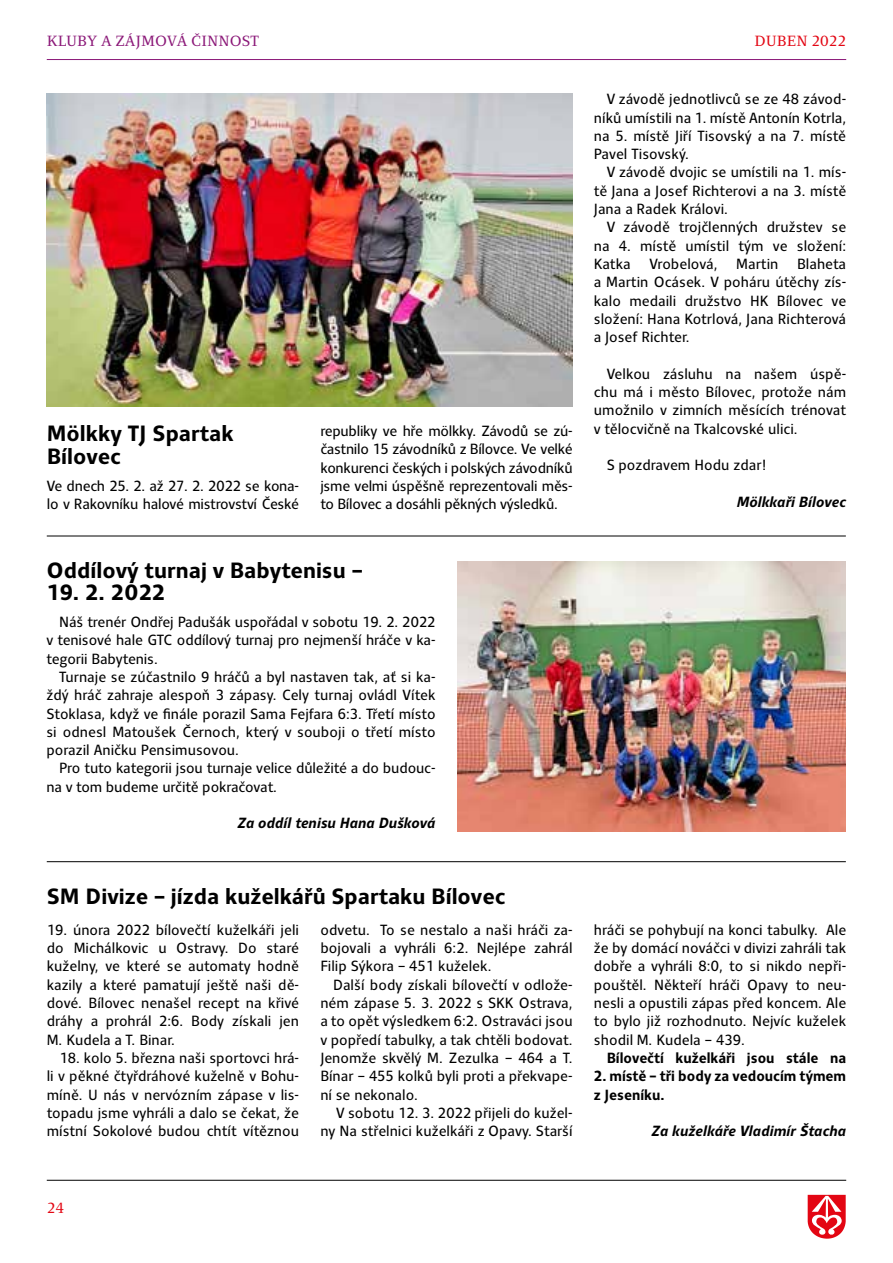
<style>
.page{position:relative;width:893px;height:1263px;background:#fff}
.page>*{position:absolute;margin:0;border:0;box-sizing:border-box;transform-origin:0 0}
.t1{font:700 22.5px/22.5px "Clara Sans";color:#000}
.t2{font:15px/18.3px "Clara Sans";color:#000;text-align:justify;scale:.95 1}
.t3{font:700 15px/18.3px "Clara Sans";color:#000;scale:.95 1}
.t4{font:15px/18.3px "Clara Sans";letter-spacing:-.02em;color:#000;scale:.95 1}
.t5{font:italic 700 15px "Clara Sans";color:#000;scale:.95 1}
.t6{font:15px "Clara Serif";color:#8b1878}
.t7{font:15px "Clara Serif";color:#e30613}
</style>
<div class="page">
<hr style="left:47px;top:1180px;width:799px;height:1px;background:#000">
<svg style="left:808px;top:1195px;width:38px;height:44px"></svg>
<hr style="left:47px;top:536px;width:799px;height:1px;background:#000">
<hr style="left:47px;top:861px;width:799px;height:1px;background:#000">
<img style="left:47px;top:94px;width:526px;height:312px">
<hr style="left:47px;top:59px;width:799px;height:1px;background:#8b1878">
<img style="left:458px;top:562px;width:388px;height:270px">
<p class="t6" style="left:47px;top:33px;width:214px">KLUBY A ZÁJMOVÁ ČINNOST</p>
<h1 class="t1" style="left:47px;top:423px;width:188px">Mölkky TJ Spartak<br>Bílovec</h1>
<p class="t4" style="left:47px;top:477px;width:267px">Ve dnech 25. 2. až 27. 2. 2022 se kona&shy;lo v Rakovníku halové mistrovství České</p>
<p class="t2" style="left:320px;top:422px;width:267px">republiky ve hře mölkky. Závodů se zú&shy;častnilo 15 závodníků z Bílovce. Ve velké konkurenci českých i polských závodníků jsme velmi úspěšně reprezentovali měs&shy;to Bílovec a dosáhli pěkných výsledků.</p>
<h1 class="t1" style="left:46px;top:559px;width:318px">Oddílový turnaj v Babytenisu –</h1>
<h1 class="t1" style="left:46px;top:582px;width:120px">19. 2. 2022</h1>
<p class="t2" style="left:46px;top:613px;width:411px;text-indent:13px">Náš trenér Ondřej Padušák uspořádal v sobotu 19. 2. 2022 v tenisové hale GTC oddílový turnaj pro nejmenší hráče v ka&shy;tegorii Babytenis.</p>
<p class="t2" style="left:46px;top:668px;width:411px;text-indent:13px">Turnaje se zúčastnilo 9 hráčů a byl nastaven tak, ať si ka&shy;ždý hráč zahraje alespoň 3 zápasy. Cely turnaj ovládl Vítek Stoklasa, když ve finále porazil Sama Fejfara 6:3. Třetí místo si odnesl Matoušek Černoch, který v souboji o třetí místo porazil Aničku Pensimusovou.</p>
<p class="t2" style="left:46px;top:759px;width:411px;text-indent:13px">Pro tuto kategorii jsou turnaje velice důležité a do budouc&shy;na v tom budeme určitě pokračovat.</p>
<p class="t5" style="left:237px;top:815px;width:210px">Za oddíl tenisu Hana Dušková</p>
<p class="t7" style="left:754px;top:33px;width:93px">DUBEN 2022</p>
<p class="t2" style="left:594px;top:90px;width:267px;text-indent:13px">V závodě jednotlivců se ze 48 závod&shy;níků umístili na 1. místě Antonín Kotrla, na 5. místě Jiří Tisovský a na 7. místě Pavel Tisovský.</p>
<p class="t2" style="left:594px;top:163px;width:267px;text-indent:13px">V závodě dvojic se umístili na 1. mís&shy;tě Jana a Josef Richterovi a na 3. místě Jana a Radek Královi.</p>
<p class="t2" style="left:594px;top:218px;width:267px;text-indent:13px">V závodě trojčlenných družstev se na 4. místě umístil tým ve složení:<br>Katka Vrobelová, Martin Blaheta a Martin Ocásek. V poháru útěchy zís&shy;kalo medaili družstvo HK Bílovec ve složení: Hana Kotrlová, Jana Richterová a Josef Richter.</p>
<p class="t2" style="left:594px;top:365px;width:267px;text-indent:13px">Velkou zásluhu na našem úspě&shy;chu má i město Bílovec, protože nám umožnilo v zimních měsících trénovat v tělocvičně na Tkalcovské ulici.</p>
<p class="t2" style="left:607px;top:456px;width:170px">S pozdravem Hodu zdar!</p>
<p class="t5" style="left:737px;top:493px;width:117px">Mölkkaři Bílovec</p>
<h1 class="t1" style="left:47px;top:885px;width:460px">SM Divize – jízda kuželkářů Spartaku Bílovec</h1>
<p class="t2" style="left:47px;top:921px;width:267px">19. února 2022 bílovečtí kuželkáři jeli do Michálkovic u Ostravy. Do staré kuželny, ve které se automaty hodně kazily a které pamatují ještě naši dě&shy;dové. Bílovec nenašel recept na křivé dráhy a prohrál 2:6. Body získali jen M. Kudela a T. Binar.</p>
<p class="t2" style="left:47px;top:1049px;width:267px;text-indent:13px">18. kolo 5. března naši sportovci hrá&shy;li v pěkné čtyřdráhové kuželně v Bohu&shy;míně. U nás v nervózním zápase v lis&shy;topadu jsme vyhráli a dalo se čekat, že místní Sokolové budou chtít vítěznou</p>
<p class="t2" style="left:320px;top:921px;width:267px">odvetu. To se nestalo a naši hráči za&shy;bojovali a vyhráli 6:2. Nejlépe zahrál Filip Sýkora – 451 kuželek.</p>
<p class="t2" style="left:320px;top:976px;width:267px;text-indent:13px">Další body získali bílovečtí v odlože&shy;ném zápase 5. 3. 2022 s SKK Ostrava, a to opět výsledkem 6:2. Ostraváci jsou v popředí tabulky, a tak chtěli bodovat.<br>Jenomže skvělý M. Zezulka – 464 a T.<br>Bínar – 455 kolků byli proti a překvape&shy;ní se nekonalo.</p>
<p class="t2" style="left:320px;top:1104px;width:267px;text-align:right">V sobotu 12. 3. 2022 přijeli do kužel&shy;ny Na střelnici kuželkáři z Opavy. Starší</p>
<p class="t2" style="left:594px;top:921px;width:267px">hráči se pohybují na konci tabulky. Ale že by domácí nováčci v divizi zahráli tak dobře a vyhráli 8:0, to si nikdo nepři&shy;pouštěl. Někteří hráči Opavy to neu&shy;nesli a opustili zápas před koncem. Ale to bylo již rozhodnuto. Nejvíc kuželek shodil M. Kudela – 439.</p>
<p class="t3" style="left:607px;top:1049px;width:254px">Bílovečtí kuželkáři jsou stále na</p>
<p class="t3" style="left:594px;top:1067px;width:267px">2. místě – tři body za vedoucím týmem z Jeseníku.</p>
<p class="t5" style="left:652px;top:1123px;width:206px">Za kuželkáře Vladimír Štacha</p>
<p class="t7" style="left:47px;top:1199px;width:19px">24</p>
</div>
